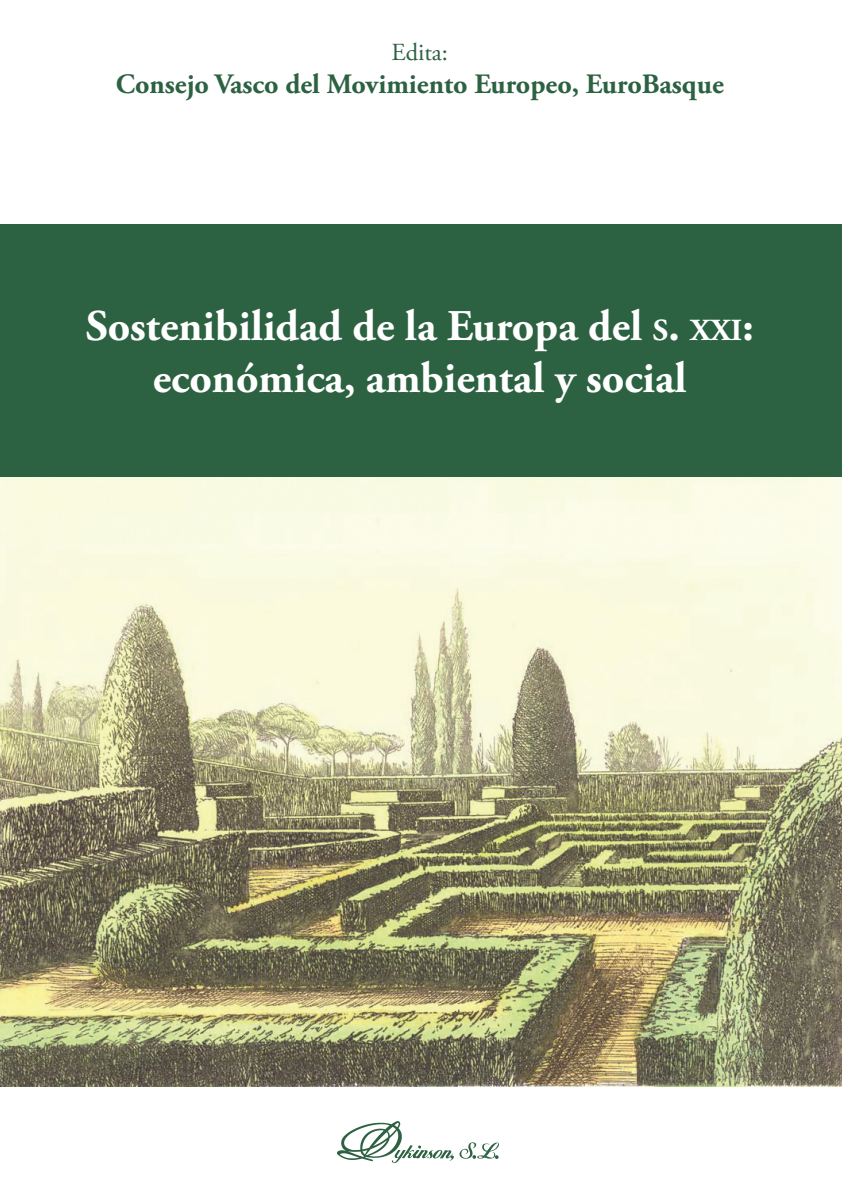
<style>
.page{position:relative;width:845px;height:1191px;background:#fff}
.page>*{position:absolute;margin:0;border:0;box-sizing:border-box;transform-origin:0 0}
.t1{font:700 43.75px/52.5px "Adobe Garamond Pro";color:#fff;text-align:center}
.t2{font:700 28px "Adobe Garamond Pro";color:#2c6241}
.t3{font:24.5px "Adobe Garamond Pro";color:#2c6241}
.s1{font-size:30.62px}
.s2{font-style:inherit}
</style>
<div class="page">
<img style="left:0;top:548px;width:841px;height:538px">
<div style="left:0;top:476px;width:841px;height:72px;background:#fafbe4"></div>
<img style="left:337px;top:1121px;width:162px;height:43px">
<div style="left:0;top:224px;width:841px;height:252px;background:#2c6241"></div>
<p class="t3" style="left:391px;top:37px;width:58px">Edita:</p>
<p class="t2" style="left:116px;top:68px;width:609px">Consejo Vasco del Movimiento Europeo, EuroBasque</p>
<p class="t1" style="left:86px;top:300px;width:669px">Sostenibilidad de la Europa del <span class="s1">S</span><span class="s2">.</span> <span class="s1">XXI</span>: económica, ambiental y social</p>
</div>
